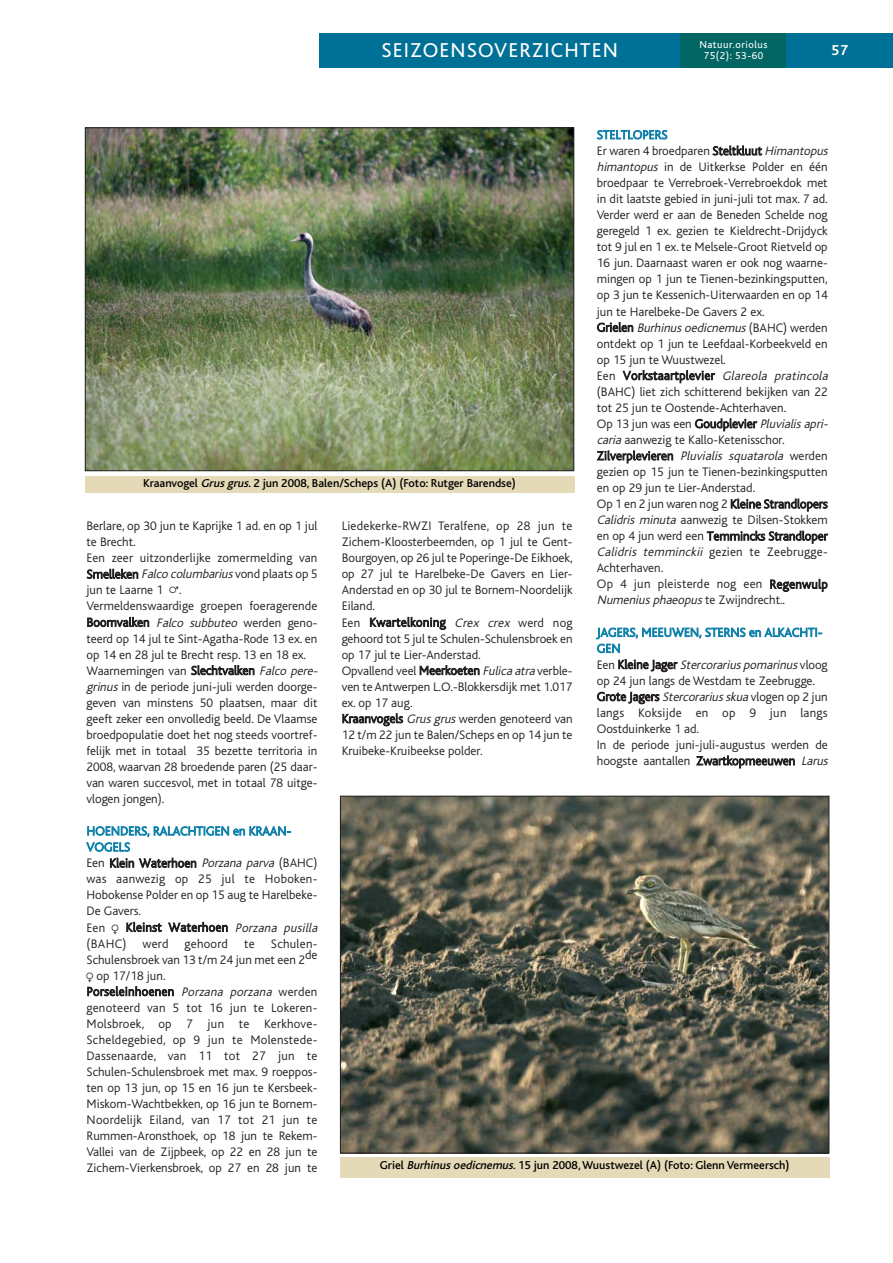
<style>
.page{position:relative;width:893px;height:1263px;background:#fff}
.page>*{position:absolute;margin:0;border:0;box-sizing:border-box;transform-origin:0 0}
.t1{font:21px "Bliss";letter-spacing:.05em;color:#fff}
.t2{font:700 15px "Bliss";color:#fff}
.t3{font:300 12.9px/16px "Bliss";color:#231f20}
.t4{font:300 12.9px "Bliss";letter-spacing:.02em;color:#231f20}
.t5{font:500 12px "Bliss";color:#000}
.t6{font:10.5px/10.5px "Bliss";letter-spacing:.05em;color:#fff;text-align:center}
.s1{color:#1081aa}
.s2{font-style:italic}
.s3{font-family:"Astrology P01";font-weight:400}
</style>
<div class="page">
<div style="left:319px;top:33px;width:383px;height:34px;background:#007196"></div>
<div style="left:680px;top:33px;width:107px;height:34px;background:#006563"></div>
<div style="left:787px;top:33px;width:106px;height:34px;background:#007196"></div>
<img style="left:87px;top:130px;width:485px;height:339px">
<div style="left:85px;top:476px;width:489px;height:16px;background:#e5dab7"></div>
<img style="left:342px;top:798px;width:485px;height:353px">
<div style="left:340px;top:1158px;width:489px;height:20px;background:#e5dab7"></div>
<h1 class="t1" style="left:381px;top:42px;width:238px">SEIZOENSOVERZICHTEN</h1>
<p class="t6" style="left:699px;top:40px;width:70px">Natuur.oriolus<br>75(2): 53-60</p>
<p class="t2" style="left:831px;top:44px;width:19px">57</p>
<p class="t3" style="left:597px;top:128px;width:235px"><span class="s1">STELTLOPERS<br></span>Er waren 4 broedparen Steltkluut <span class="s2">Himantopus himantopus</span> in de Uitkerkse Polder en één broedpaar te Verrebroek-Verrebroekdok met in dit laatste gebied in juni-juli tot max. 7 ad.<br>Verder werd er aan de Beneden Schelde nog geregeld 1 ex. gezien te Kieldrecht-Drijdyck tot 9 jul en 1 ex. te Melsele-Groot Rietveld op 16 jun. Daarnaast waren er ook nog waarne&shy;mingen op 1 jun te Tienen-bezinkingsputten, op 3 jun te Kessenich-Uiterwaarden en op 14 jun te Harelbeke-De Gavers 2 ex.<br>Grielen <span class="s2">Burhinus oedicnemus</span>(BAHC) werden ontdekt op 1 jun te Leefdaal-Korbeekveld en op 15 jun te Wuustwezel.<br>Een Vorkstaartplevier <span class="s2">Glareola pratincola </span>(BAHC) liet zich schitterend bekijken van 22 tot 25 jun te Oostende-Achterhaven.<br>Op 13 jun was een Goudplevier <span class="s2">Pluvialis apri&shy;caria</span>aanwezig te Kallo-Ketenisschor.<br>Zilverplevieren <span class="s2">Pluvialis squatarola</span> werden gezien op 15 jun te Tienen-bezinkingsputten en op 29 jun te Lier-Anderstad.<br>Op 1 en 2 jun waren nog 2 Kleine Strandlopers <span class="s2">Calidris minuta</span> aanwezig te Dilsen-Stokkem en op 4 jun werd een Temmincks Strandloper <span class="s2">Calidris temminckii</span> gezien te Zeebrugge-Achterhaven.<br>Op 4 jun pleisterde nog een Regenwulp <span class="s2">Numenius phaeopus</span> te Zwijndrecht..</p>
<p class="t3" style="left:597px;top:625px;width:235px"><span class="s1">JAGERS, MEEUWEN, STERNS en ALKACHTI-GEN<br></span>E e n K l e i n e J a ge r <span class="s2">Stercorarius pomarinus</span> v l o og op 24 jun langs de Westdam te Zeebrugge.<br>Grote Jagers <span class="s2">Stercorarius skua</span>vlogen op 2 jun langs Koksijde en op 9 jun langs Oostduinkerke 1 ad.<br>In de periode juni-juli-augustus werden de hoogste aantallen Zwartkopmeeuwen <span class="s2">Larus</span></p>
<p class="t5" style="left:143px;top:478px;width:374px">Kraanvogel <span class="s2">Grus grus</span>. 2 jun 2008, Balen/Scheps (A) (Foto: Rutger Barendse)</p>
<p class="t3" style="left:87px;top:519px;width:235px">Berlare, op 30 jun te Kaprijke 1 ad. en op 1 jul te Brecht.<br>Een zeer uitzonderlijke zomermelding van Smelleken <span class="s2">Falco columbarius</span>vond plaats op 5 jun te Laarne 1 <span class="s3">0</span>.<br>Vermeldenswaardige groepen foeragerende Boomvalken <span class="s2">Falco subbuteo</span> werden geno&shy;teerd op 14 jul te Sint-Agatha-Rode 13 ex. en op 14 en 28 jul te Brecht resp. 13 en 18 ex.<br>Waarnemingen van Slechtvalken <span class="s2">Falco pere - grinus</span>in de periode juni-juli werden doorge&shy;geven van minstens 50 plaatsen, maar dit geeft zeker een onvolledig beeld. De Vlaamse broedpopulatie doet het nog steeds voortref&shy;felijk met in totaal 35 bezette territoria in 2008, waarvan 28 broedende paren (25 daar&shy;van waren succesvol, met in totaal 78 uitge&shy;vlogen jongen).</p>
<p class="t3" style="left:87px;top:824px;width:235px"><span class="s1">HOENDERS, RALACHTIGEN en KRAAN -<br>VOGELS<br></span>Een Klein Waterhoen <span class="s2">Porzana parva</span> (BAHC) was aanwezig op 25 jul te Hoboken-<br>Hobokense Polder en op 15 aug te Harelbeke-<br>De Gavers.<br>Een <span class="s3">R</span> Kleinst Waterhoen <span class="s2">Porzana pusilla </span>(BAHC)</p>
<p class="t3" style="left:342px;top:519px;width:232px">Liedekerke-RWZI Teralfene, op 28 jun te Zichem-Kloosterbeemden, op 1 jul te Gent-Bourgoyen, op 26 jul te Poperinge-De Eikhoek, op 27 jul te Harelbeke-De Gavers en Lier-Anderstad en op 30 jul te Bornem-Noordelijk Eiland.<br>Een Kwartelkoning <span class="s2">Crex crex</span> werd nog gehoord tot 5 jul te Schulen-Schulensbroek en op 17 jul te Lier-Anderstad.<br>Opvallend veel Meerkoeten <span class="s2">Fulica atra</span>verble&shy;ven te Antwerpen L.O.-Blokkersdijk met 1.017 ex. op 17 aug.<br>Kraanvogels <span class="s2">Grus grus</span>werden genoteerd van 12 t/m 22 jun te Balen/Scheps en op 14 jun te Kruibeke-Kruibeekse polder.</p>
<p class="t3" style="left:87px;top:936px;width:232px;text-indent:184px">Schulen-Schulensbroek van 13 t/m 24 jun met een 2de <span class="s3">R</span> op 17/18 jun.<br>Porseleinhoenen <span class="s2">Porzana porzana</span> werden genoteerd van 5 tot 16 jun te Lokeren-Molsbroek, op 7 jun te Kerkhove-Scheldegebied, op 9 jun te Molenstede-Dassenaarde, van 11 tot 27 jun te Schulen-Schulensbroek met max. 9 roeppos&shy;ten op 13 jun, op 15 en 16 jun te Kersbeek-Miskom-Wachtbekken, op 16 jun te Bornem-Noordelijk Eiland, van 17 tot 21 jun te Rummen-Aronsthoek, op 18 jun te Rekem-Vallei van de Zijpbeek, op 22 en 28 jun te Zichem-Vierkensbroek, op 27 en 28 jun te</p>
<p class="t3" style="left:143px;top:936px;width:27px">werd</p>
<p class="t4" style="left:185px;top:938px;width:45px">gehoord</p>
<p class="t3" style="left:244px;top:936px;width:12px">te</p>
<p class="t5" style="left:380px;top:1160px;width:411px">Griel <span class="s2">Burhinus oedicnemus</span>. 15 jun 2008, Wuustwezel (A) (Foto: Glenn Vermeersch)</p>
</div>
